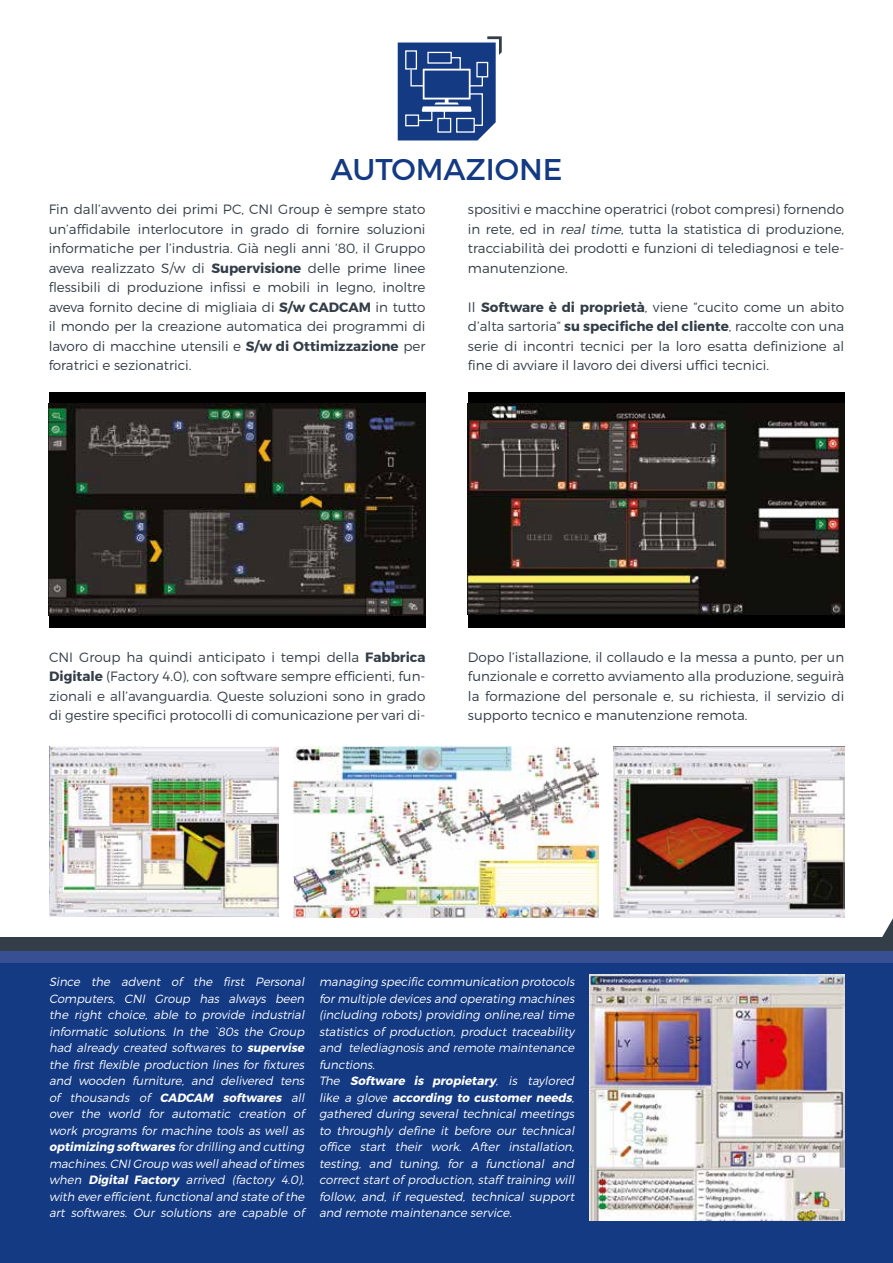
<style>
.page{position:relative;width:893px;height:1263px;background:#fff}
.page>*{position:absolute;margin:0;border:0;box-sizing:border-box;transform-origin:0 0}
.t1{font:30px "Montserrat";color:#143a84}
.t2{font:300 13.5px/19.5px "Montserrat";color:#333e48;text-align:justify}
.t3{font:italic 300 12px/16.5px "Montserrat";letter-spacing:-.005em;color:#fff}
.s1{font-weight:700}
.s2{font-style:italic}
</style>
<div class="page">
<div style="left:0;top:937px;width:893px;height:14px;background:#333e48"></div>
<div style="left:0;top:951px;width:893px;height:12px;background:#394f94"></div>
<div style="left:0;top:963px;width:893px;height:300px;background:#143a84"></div>
<svg style="left:882px;top:918px;width:11px;height:19px"></svg>
<svg style="left:398px;top:36px;width:104px;height:104px"></svg>
<div style="left:456px;top:118px;width:19px;height:15px;border:1px solid #fff"></div>
<img style="left:589px;top:975px;width:255px;height:245px">
<div style="left:468px;top:392px;width:376px;height:235px;background:#000"></div>
<img style="left:468px;top:403px;width:376px;height:212px">
<div style="left:49px;top:392px;width:376px;height:235px;background:#000"></div>
<img style="left:49px;top:403px;width:376px;height:212px">
<img style="left:293px;top:746px;width:306px;height:172px">
<img style="left:613px;top:746px;width:231px;height:172px">
<img style="left:49px;top:746px;width:230px;height:170px">
<h1 class="t1" style="left:331px;top:151px;width:233px">AUTOMAZIONE</h1>
<p class="t2" style="left:49px;top:200px;width:378px">Fin dall’avvento dei primi PC, CNI Group è sempre stato un’affidabile interlocutore in grado di fornire soluzioni informatiche per l’industria. Già negli anni ‘80, il Gruppo aveva realizzato S/w di <span class="s1">Supervisione</span> delle prime linee flessibili di produzione infissi e mobili in legno, inoltre aveva fornito decine di migliaia di <span class="s1">S/w CADCAM</span> in tutto il mondo per la creazione automatica dei programmi di lavoro di macchine utensili e <span class="s1">S/w di Ottimizzazione</span> per foratrici e sezionatrici.</p>
<p class="t2" style="left:468px;top:200px;width:378px">spositivi e macchine operatrici (robot compresi) fornendo in rete, ed in <span class="s2">real time</span>, tutta la statistica di produzione, tracciabilità dei prodotti e funzioni di telediagnosi e tele&shy;manutenzione.</p>
<p class="t2" style="left:468px;top:297px;width:378px">Il <span class="s1">Software è di proprietà</span>, viene “cucito come un abito d’alta sartoria“ <span class="s1">su specifiche del cliente</span>, raccolte con una serie di incontri tecnici per la loro esatta definizione al fine di avviare il lavoro dei diversi uffici tecnici.</p>
<p class="t2" style="left:49px;top:647px;width:378px">CNI Group ha quindi anticipato i tempi della <span class="s1">Fabbrica Digitale</span> (Factory 4.0), con software sempre efficienti, fun&shy;zionali e all’avanguardia. Queste soluzioni sono in grado di gestire specifici protocolli di comunicazione per vari di-</p>
<p class="t2" style="left:468px;top:647px;width:378px">Dopo l’istallazione, il collaudo e la messa a punto, per un funzionale e corretto avviamento alla produzione, seguirà la formazione del personale e, su richiesta, il servizio di supporto tecnico e manutenzione remota.</p>
<p class="t3" style="left:49px;top:974px;width:259px">Since the advent of the first Personal Computers, CNI Group has always been the right choice, able to provide industrial informatic solutions. In the `80s the Group had already created softwares to <span class="s1">supervise </span>the first flexible production lines for fixtures and wooden furniture, and delivered tens of thousands of <span class="s1">CADCAM softwares</span> all over the world for automatic creation of work programs for machine tools as well as <span class="s1">optimizing softwares</span> fordrilling and cutting machines.CNIGroup was wellahead of times when <span class="s1">Digital Factory</span> arrived (factory 4.0), with everefficient,functionaland state of the art softwares. Our solutions are capable of</p>
<p class="t3" style="left:319px;top:974px;width:259px">managing specific communication protocols for multiple devices and operating machines (including robots) providing online,real time statistics of production, product traceability and telediagnosis and remote maintenance functions.<br>The <span class="s1">Software is propietary</span>, is tay lored like a glove <span class="s1">according to customer needs</span>, gathered during several technical meetings to throughly define it before our technical office start their work. After installation, testing, and tuning, for a functional and correct start of production, staff training will follow, and, if requested, technical support and remote maintenance service.</p>
</div>
